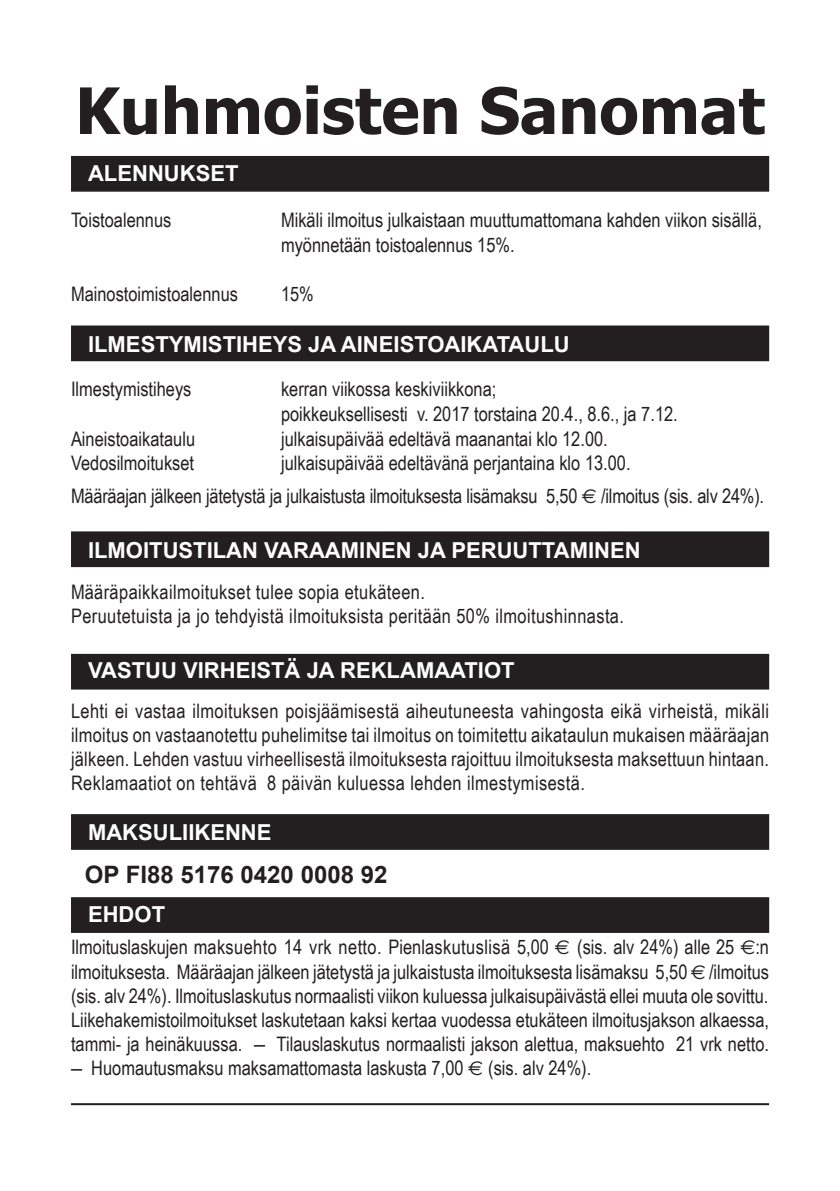
<style>
.page{position:relative;width:840px;height:1191px;background:#fff}
.page>*{position:absolute;margin:0;border:0;box-sizing:border-box;transform-origin:0 0}
.t1{font:700 64px "Tahoma";color:#231f20}
.teksti{font:700 24px "Arial";color:#231f20}
.otsikko-1{font:700 22px "Arial";color:#fff}
.teksti-2{font:20px/24.4px "Arial Narrow";color:#231f20;text-align:justify}
.teksti-3{font:20px "Arial Narrow";letter-spacing:.02em;color:#231f20}
.s1{font-family:"Euro Sans"}
.s2{font-family:"Arial"}
</style>
<div class="page">
<div style="left:72px;top:326px;width:695px;height:34px;background:#231f20"></div>
<div style="left:71px;top:325px;width:697px;height:36px;border:2px solid #231f20"></div>
<div style="left:72px;top:532px;width:695px;height:34px;background:#231f20"></div>
<div style="left:71px;top:531px;width:697px;height:36px;border:2px solid #231f20"></div>
<div style="left:72px;top:655px;width:695px;height:33px;background:#231f20"></div>
<div style="left:71px;top:654px;width:697px;height:35px;border:2px solid #231f20"></div>
<div style="left:72px;top:898px;width:695px;height:34px;background:#231f20"></div>
<div style="left:71px;top:897px;width:697px;height:36px;border:2px solid #231f20"></div>
<div style="left:72px;top:815px;width:695px;height:34px;background:#231f20"></div>
<div style="left:71px;top:814px;width:697px;height:36px;border:2px solid #231f20"></div>
<div style="left:72px;top:157px;width:695px;height:34px;background:#231f20"></div>
<div style="left:71px;top:156px;width:697px;height:36px;border:2px solid #231f20"></div>
<hr style="left:71px;top:1103px;width:697px;height:2px;background:#231f20">
<p class="t1" style="left:75px;top:66px;width:690px">Kuhmoisten Sanomat</p>
<p class="otsikko-1" style="left:88px;top:159px;width:152px">ALENNUKSET</p>
<p class="teksti-2" style="left:71px;top:207px;width:102px">Toistoalennus</p>
<p class="teksti-2" style="left:281px;top:207px;width:482px">Mikäli ilmoitus julkaistaan muuttumattomana kahden viikon sisällä, myönnetään toistoalennus 15%.</p>
<p class="teksti-2" style="left:71px;top:281px;width:168px">Mainostoimistoalennus</p>
<p class="teksti-2" style="left:281px;top:281px;width:34px">15%</p>
<p class="otsikko-1" style="left:88px;top:329px;width:483px">ILMESTYMISTIHEYS JA AINEISTOAIKATAULU</p>
<p class="teksti-2" style="left:71px;top:376px;width:122px">Ilmestymistiheys</p>
<p class="teksti-2" style="left:281px;top:376px;width:217px">kerran viikossa keskiviikkona;</p>
<p class="teksti-2" style="left:281px;top:401px;width:398px">poikkeuksellisesti v. 2017 torstaina 20.4., 8.6., ja 7.12.</p>
<p class="teksti-2" style="left:71px;top:425px;width:125px">Aineistoaikataulu</p>
<p class="teksti-2" style="left:281px;top:425px;width:328px">julkaisupäivää edeltävä maanantai klo 12.00.</p>
<p class="teksti-2" style="left:71px;top:450px;width:125px">Vedosilmoitukset</p>
<p class="teksti-2" style="left:281px;top:450px;width:351px">julkaisupäivää edeltävänä perjantaina klo 13.00.</p>
<p class="teksti-2" style="left:71px;top:483px;width:694px">Määräajan jälkeen jätetystä ja julkaistusta ilmoituksesta lisämaksu 5,50 <span class="s1">€</span> /ilmoitus (sis. alv 24%).</p>
<p class="otsikko-1" style="left:88px;top:536px;width:554px">ILMOITUSTILAN VARAAMINEN JA PERUUTTAMINEN</p>
<p class="teksti-3" style="left:71px;top:577px;width:355px">Määräpaikkailmoitukset tulee sopia etukäteen.</p>
<p class="teksti-3" style="left:71px;top:601px;width:554px">Peruutetuista ja jo tehdyistä ilmoituksista peritään 50% ilmoitushinnasta.</p>
<p class="otsikko-1" style="left:88px;top:656px;width:428px">VASTUU VIRHEISTÄ JA REKLAMAATIOT</p>
<p class="teksti-2" style="left:71px;top:698px;width:699px">Lehti ei vastaa ilmoituksen poisjäämisestä aiheutuneesta vahingosta eikä virheistä, mikäli ilmoitus on vastaanotettu puhelimitse tai ilmoitus on toimitettu aikataulun mukaisen määräajan jälkeen. Lehden vastuu virheellisestä ilmoituksesta rajoittuu ilmoituksesta maksettuun hintaan.<br>Reklamaatiot on tehtävä 8 päivän kuluessa lehden ilmestymisestä.</p>
<p class="otsikko-1" style="left:88px;top:818px;width:185px">MAKSULIIKENNE</p>
<p class="teksti" style="left:85px;top:858px;width:304px">OP FI88 5176 0420 0008 92</p>
<p class="otsikko-1" style="left:88px;top:899px;width:79px">EHDOT</p>
<p class="teksti-2" style="left:71px;top:934px;width:699px">Ilmoituslaskujen maksuehto 14 vrk netto. Pienlaskutuslisä 5,00 <span class="s1">€</span> (sis. alv 24%) alle 25 <span class="s1">€</span>:n ilmoituksesta. Määräajan jälkeen jätetystä ja julkaistusta ilmoituksesta lisämaksu 5,50 <span class="s1">€</span> /ilmoitus (sis. alv 24%). Ilmoituslaskutus normaalisti viikon kuluessa julkaisupäivästä ellei muuta ole sovittu.<br>Liikehakemistoilmoitukset laskutetaan kaksi kertaa vuodessa etukäteen ilmoitusjakson alkaessa, tammi- ja heinäkuussa. <span class="s2">–</span> Tilauslaskutus normaalisti jakson alettua, maksuehto 21 vrk netto.</p>
<p class="teksti-2" style="left:71px;top:1055px;width:521px"><span class="s2">–</span> Huomautusmaksu maksamattomasta laskusta 7,00 <span class="s1">€</span> (sis. alv 24%).</p>
</div>
